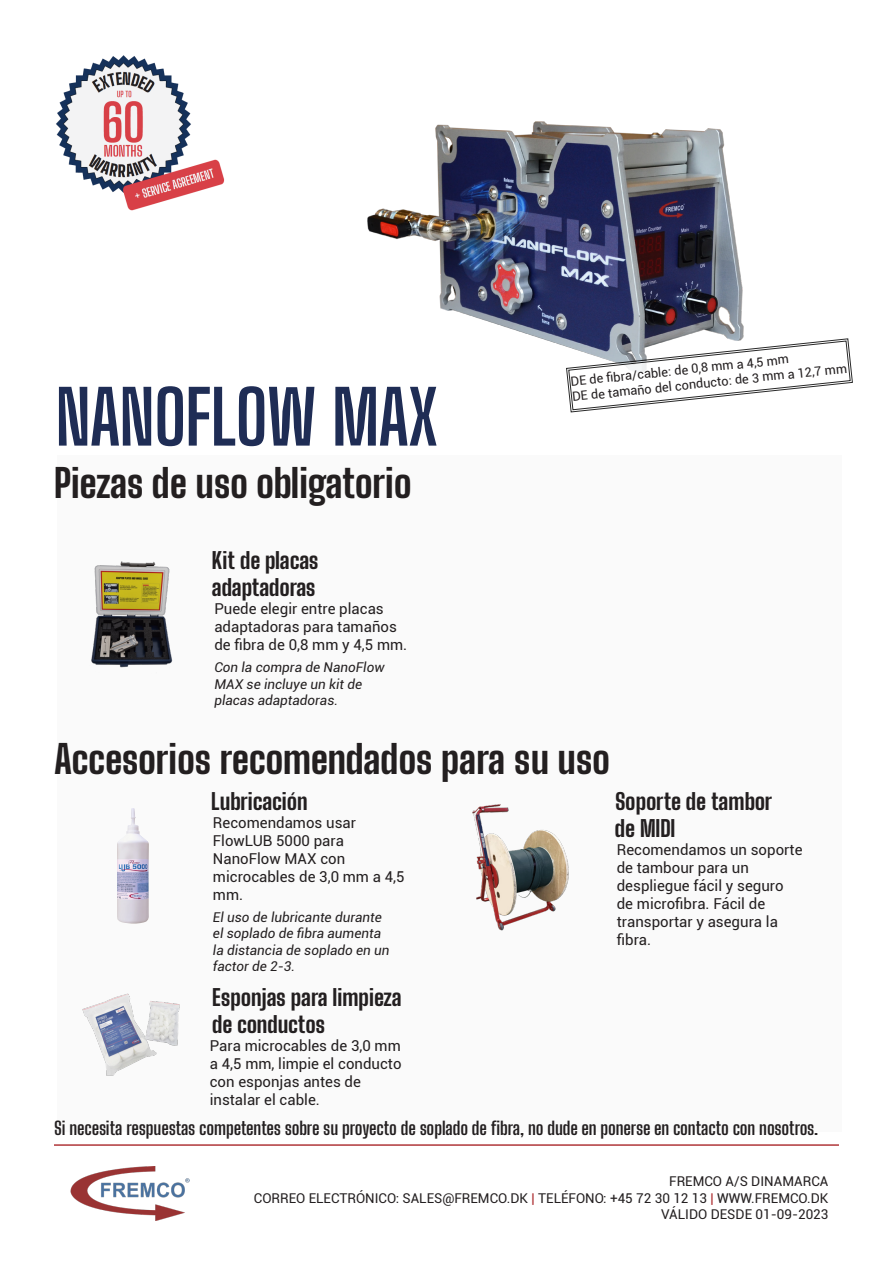
<style>
.page{position:relative;width:893px;height:1263px;background:#fff}
.page>*{position:absolute;margin:0;border:0;box-sizing:border-box;transform-origin:0 0}
.t1{font:700 73.5px "Big Shoulders Display";letter-spacing:-.015em;color:#1f2d55}
.t2{font:800 39px "Big Shoulders Display";letter-spacing:-.01em;color:#231f20}
.t3{font:800 22.5px/27px "Big Shoulders Display";letter-spacing:-.01em;color:#231f20}
.t4{font:700 18px "Big Shoulders Display";letter-spacing:-.01em;color:#231f20}
.t5{font:15px/18px "Roboto";color:#231f20}
.t6{font:italic 13.5px/16.2px "Roboto";color:#231f20}
.t7{font:13.5px/16.2px "Roboto";color:#231f20;text-align:right}
.t8{font:12.75px "Roboto";color:#231f20}
.s1{color:#b03639}
</style>
<div class="page">
<img style="left:70px;top:1167px;width:120px;height:53px">
<div style="left:57px;top:456px;width:785px;height:676px;background:#fafafa"></div>
<hr style="left:54px;top:1144px;width:785px;height:2px;background:#b03639">
<img style="left:367px;top:121px;width:377px;height:225px">
<svg style="left:565px;top:338px;width:288px;height:75px"></svg>
<img style="left:56px;top:55px;width:169px;height:156px">
<img style="left:91px;top:561px;width:82px;height:107px">
<img style="left:82px;top:993px;width:98px;height:83px">
<img style="left:117px;top:808px;width:32px;height:115px">
<img style="left:472px;top:804px;width:97px;height:127px">
<p class="t1" style="left:56px;top:367px;width:384px">NANOFLOW MAX</p>
<p class="t2" style="left:54px;top:455px;width:359px">Piezas de uso obligatorio</p>
<p class="t3" style="left:212px;top:547px;width:108px">Kit de placas adaptadoras</p>
<p class="t5" style="left:214px;top:599px;width:184px">Puede elegir entre placas adaptadoras para tamaños</p>
<p class="t5" style="left:214px;top:635px;width:194px">de fibra de 0,8 mm y 4,5 mm.</p>
<p class="t6" style="left:214px;top:659px;width:172px">Con la compra de NanoFlow<br>MAX se incluye un kit de</p>
<p class="t6" style="left:214px;top:691px;width:125px">placas adaptadoras.</p>
<p class="t8" style="left:570px;top:373px;width:221px;rotate:-6deg">DE de fi bra/cable: de 0,8 mm a 4,5 mm</p>
<p class="t8" style="left:571px;top:388px;width:278px;rotate:-6deg">DE de tamaño del conducto: de 3 mm a 12,7 mm</p>
<p class="t2" style="left:54px;top:731px;width:558px">Accesorios recomendados para su uso</p>
<p class="t3" style="left:211px;top:788px;width:98px">Lubricación</p>
<p class="t5" style="left:213px;top:813px;width:193px">Recomendamos usar<br>FlowLUB 5000 para<br>NanoFlow MAX con microcables de 3,0 mm a 4,5 mm.</p>
<p class="t6" style="left:213px;top:909px;width:178px">El uso de lubricante durante el soplado de fibra aumenta la distancia de soplado en un factor de 2-3.</p>
<p class="t3" style="left:212px;top:983px;width:191px">Esponjas para limpieza de conductos</p>
<p class="t5" style="left:210px;top:1036px;width:193px">Para microcables de 3,0 mm a 4,5 mm, limpie el conducto con esponjas antes de instalar el cable.</p>
<p class="t3" style="left:615px;top:788px;width:159px">Soporte de tambor de MIDI</p>
<p class="t5" style="left:617px;top:840px;width:187px">Recomendamos un soporte de tambour para un despliegue fácil y seguro de microfibra. Fácil de transportar y asegura la fibra.</p>
<p class="t4" style="left:54px;top:1116px;width:766px">Si necesita respuestas competentes sobre su proyecto de soplado de fibra, no dude en ponerse en contacto con nosotros.</p>
<p class="t7" style="left:254px;top:1173px;width:576px">FREMCO A/S DINAMARCA<br>CORREO ELECTRÓNICO: SALES@FREMCO.DK <span class="s1">|</span> TELÉFONO: +45 72 30 12 13 <span class="s1">|</span> WWW.FREMCO.DK</p>
<p class="t7" style="left:661px;top:1205px;width:169px">VÁLIDO DESDE 01-09-2023</p>
</div>
